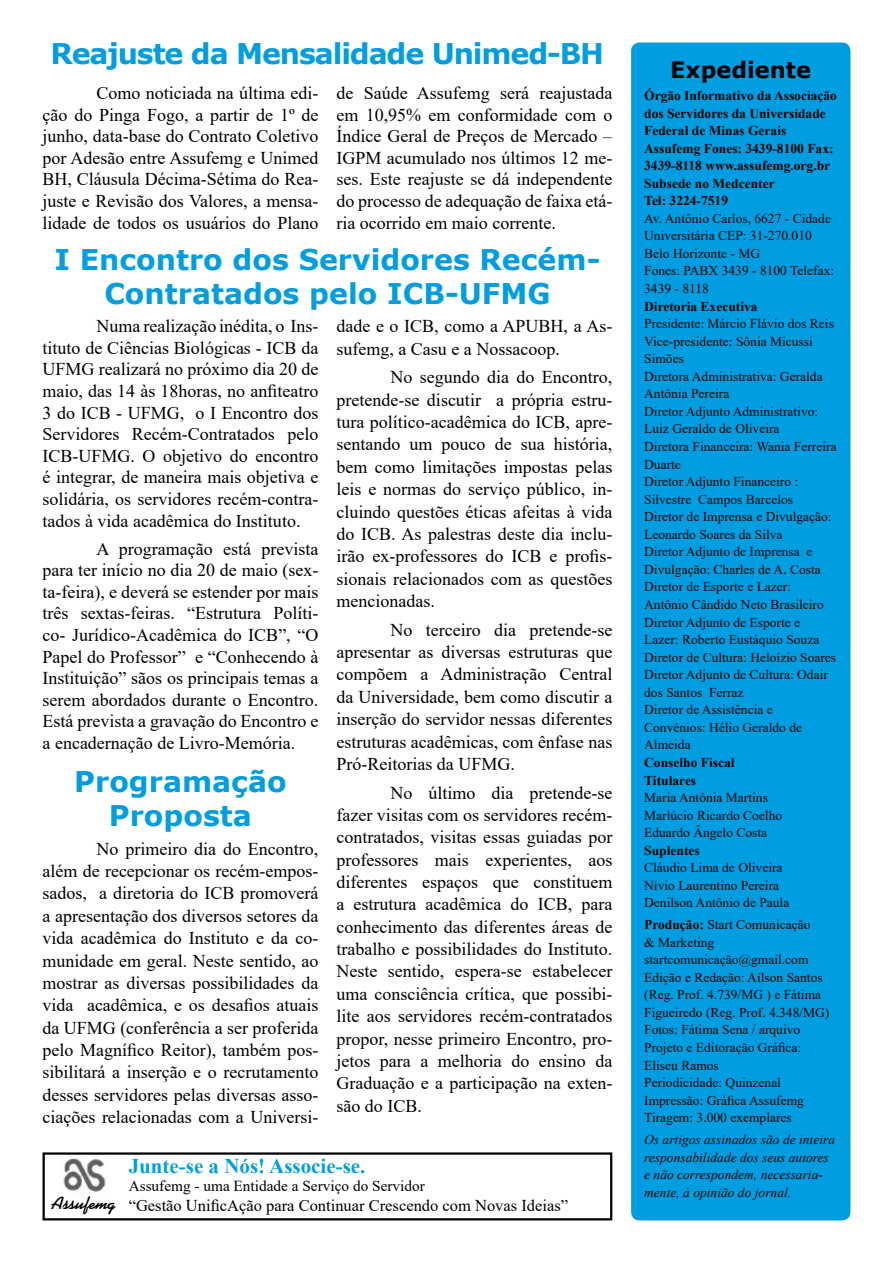
<style>
.page{position:relative;width:893px;height:1263px;background:#fff}
.page>*{position:absolute;margin:0;border:0;box-sizing:border-box;transform-origin:0 0}
.t1{font:700 28.5px/34.2px "Verdana";color:#009ee0;text-align:center}
.t2{font:700 28.5px "Verdana";letter-spacing:-.04em;color:#009ee0}
.t3{font:700 22.5px "Verdana";color:#000}
.t4{font:700 21px "Times New Roman";color:#009ee0}
.t5{font:18px/22.4px "Times New Roman";color:#000;text-align:justify}
.t6{font:700 18px "Koala";color:#000}
.t7{font:16.5px "Times New Roman";color:#000}
.t8{font:15.3px "Times New Roman";color:#000}
.t9{font:13.5px/17.5px "Times New Roman";color:#000}
.t10{font:700 13.5px/17.5px "Times New Roman";color:#000}
.t11{font:italic 13.5px/17.5px "Times New Roman";color:#000}
.s1{font-weight:700}
</style>
<div class="page">
<div style="left:631px;top:43px;width:219px;height:1177px;background:#009ee0;border-radius:9px"></div>
<div style="left:43px;top:1152px;width:569px;height:68px;border:2px solid #000"></div>
<img style="left:63px;top:1158px;width:43px;height:34px">
<h1 class="t2" style="left:51px;top:34px;width:555px">Reajuste da Mensalidade Unimed-BH</h1>
<p class="t5" style="left:43px;top:82px;width:277px;line-height:21.6px;text-indent:54px">Como noticiada na última edi&shy;ção do Pinga Fogo, a partir de 1º de junho, data-base do Contrato Coletivo por Adesão entre Assufemg e Unimed BH, Cláusula Décima-Sétima do Rea&shy;juste e Revisão dos Valores, a mensa&shy;lidade de todos os usuários do Plano</p>
<p class="t5" style="left:336px;top:82px;width:277px;line-height:21.6px">de Saúde Assufemg será reajustada em 10,95% em conformidade com o Índice Geral de Preços de Mercado – IGPM acumulado nos últimos 12 me&shy;ses. Este reajuste se dá independente do processo de adequação de faixa etá&shy;ria ocorrido em maio corrente.</p>
<h1 class="t1" style="left:54px;top:242px;width:547px">I Encontro dos Servidores Recém-<br>Contratados pelo ICB-UFMG</h1>
<p class="t5" style="left:43px;top:315px;width:277px;line-height:21.6px;text-indent:54px">Numa realização inédita, o Ins&shy;tituto de Ciências Biológicas - ICB da UFMG realizará no próximo dia 20 de maio, das 14 às 18horas, no anfiteatro 3 do ICB - UFMG, o I Encontro dos Servidores Recém-Contratados pelo ICB-UFMG. O objetivo do encontro é integrar, de maneira mais objetiva e solidária, os servidores recém-contra&shy;tados à vida acadêmica do Instituto.</p>
<p class="t5" style="left:43px;top:537px;width:277px;line-height:21.6px;text-indent:54px">A programação está prevista para ter início no dia 20 de maio (sex&shy;ta-feira), e deverá se estender por mais três sextas-feiras. “Estrutura Políti&shy;co- Jurídico-Acadêmica do ICB”, “O Papel do Professor” e “Conhecendo à Instituição” sãos os principais temas a serem abordados durante o Encontro.<br>Está prevista a gravação do Encontro e a encadernação de Livro-Memória.</p>
<h1 class="t1" style="left:74px;top:764px;width:214px">Programação<br>Proposta</h1>
<p class="t5" style="left:43px;top:837px;width:277px;text-indent:54px">No primeiro dia do Encontro, além de recepcionar os recém-empos&shy;sados, a diretoria do ICB promoverá a apresentação dos diversos setores da vida acadêmica do Instituto e da co&shy;munidade em geral. Neste sentido, ao mostrar as diversas possibilidades da vida acadêmica, e os desafios atuais da UFMG (conferência a ser proferida pelo Magnífico Reitor), também pos&shy;sibilitará a inserção e o recrutamento desses servidores pelas diversas asso&shy;ciações relacionadas com a Universi-</p>
<p class="t5" style="left:336px;top:314px;width:277px">dade e o ICB, como a APUBH, a As&shy;sufemg, a Casu e a Nossacoop.</p>
<p class="t5" style="left:336px;top:366px;width:277px;text-indent:54px">No segundo dia do Encontro, pretende-se discutir a própria estru&shy;tura político-acadêmica do ICB, apre&shy;sentando um pouco de sua história, bem como limitações impostas pelas leis e normas do serviço público, in&shy;cluindo questões éticas afeitas à vida do ICB. As palestras deste dia inclu&shy;irão ex-professores do ICB e profis&shy;sionais relacionados com as questões mencionadas.</p>
<p class="t5" style="left:336px;top:618px;width:277px;text-indent:54px">No terceiro dia pretende-se apresentar as diversas estruturas que compõem a Administração Central da Universidade, bem como discutir a inserção do servidor nessas diferentes estruturas acadêmicas, com ênfase nas Pró-Reitorias da UFMG.</p>
<p class="t5" style="left:336px;top:781px;width:277px;text-indent:54px">No último dia pretende-se fazer visitas com os servidores recém&shy;contratados, visitas essas guiadas por professores mais experientes, aos diferentes espaços que constituem a estrutura acadêmica do ICB, para conhecimento das diferentes áreas de trabalho e possibilidades do Instituto.<br>Neste sentido, espera-se estabelecer uma consciência crítica, que possibi&shy;lite aos servidores recém-contratados propor, nesse primeiro Encontro, pro&shy;jetos para a melhoria do ensino da Graduação e a participação na exten&shy;são do ICB.</p>
<p class="t6" style="left:51px;top:1192px;width:65px">Assufemg</p>
<p class="t4" style="left:129px;top:1150px;width:238px">Junte-se a Nós! Associe-se.</p>
<p class="t8" style="left:129px;top:1175px;width:298px">Assufemg - uma Entidade a Serviço do Servidor</p>
<p class="t7" style="left:129px;top:1193px;width:441px">“Gestão UnificAção para Continuar Crescendo com Novas Ideias”</p>
<p class="t3" style="left:670px;top:54px;width:142px">Expediente</p>
<p class="t10" style="left:644px;top:86px;width:194px">Órgão Informativo da Associação dos Servidores da Universidade<br>Federal de Minas Gerais<br>Assufemg Fones: 3439-8100 Fax:<br>3439-8118 www.assufemg.org.br<br>Subsede no Medcenter<br>Tel: 3224-7519</p>
<p class="t9" style="left:644px;top:209px;width:191px">Av. Antônio Carlos, 6627 - Cidade<br>Universitária CEP: 31-270.010<br>Belo Horizonte - MG<br>Fones: PABX 3439 - 8100 Telefax:<br>3439 - 8118</p>
<p class="t10" style="left:644px;top:297px;width:115px">Diretoria Executiva</p>
<p class="t9" style="left:644px;top:314px;width:194px">Presidente: Márcio Flávio dos Reis<br>Vice-presidente: Sônia Micussi<br>Simões<br>Diretora Administrativa: Geralda<br>Antônia Pereira<br>Diretor Adjunto Administrativo:<br>Luiz Geraldo de Oliveira<br>Diretora Financeira: Wania Ferreira<br>Duarte<br>Diretor Adjunto Financeiro :<br>Silvestre Campos Barcelos<br>Diretor de Imprensa e Divulgação:<br>Leonardo Soares da Silva<br>Diretor Adjunto de Imprensa e<br>Divulgação: Charles de A. Costa<br>Diretor de Esporte e Lazer:<br>Antônio Cândido Neto Brasileiro<br>Diretor Adjunto de Esporte e<br>Lazer: Roberto Eustáquio Souza<br>Diretor de Cultura: Heloízio Soares<br>Diretor Adjunto de Cultura: Odair dos Santos Ferraz<br>Diretor de Assistência e<br>Convênios: Hélio Geraldo de<br>Almeida</p>
<p class="t10" style="left:644px;top:753px;width:92px">Conselho Fiscal<br>Titulares</p>
<p class="t9" style="left:644px;top:788px;width:139px">Maria Antônia Martins<br>Marlúcio Ricardo Coelho<br>Eduardo Ângelo Costa</p>
<p class="t10" style="left:644px;top:841px;width:57px">Suplentes</p>
<p class="t9" style="left:644px;top:858px;width:147px">Cláudio Lima de Oliveira<br>Nívio Laurentino Pereira<br>Denilson Antônio de Paula</p>
<p class="t9" style="left:644px;top:915px;width:187px"><span class="s1">Produção:</span> Start Comunicação<br>&amp; Marketing startcomunicação@gmail.com<br>Edição e Redação: Aílson Santos (Reg. Prof. 4.739/MG ) e Fátima<br>Figueiredo (Reg. Prof. 4.348/MG)<br>Fotos: Fátima Sena / arquivo<br>Projeto e Editoração Gráfica:<br>Eliseu Ramos<br>Periodicidade: Quinzenal<br>Impressão: Gráfica Assufemg<br>Tiragem: 3.000 exemplares</p>
<p class="t11" style="left:644px;top:1130px;width:192px">Os artigos assinados são de inteira responsabilidade dos seus autores e não correspondem, necessaria&shy;mente, à opinião do jornal.</p>
</div>
